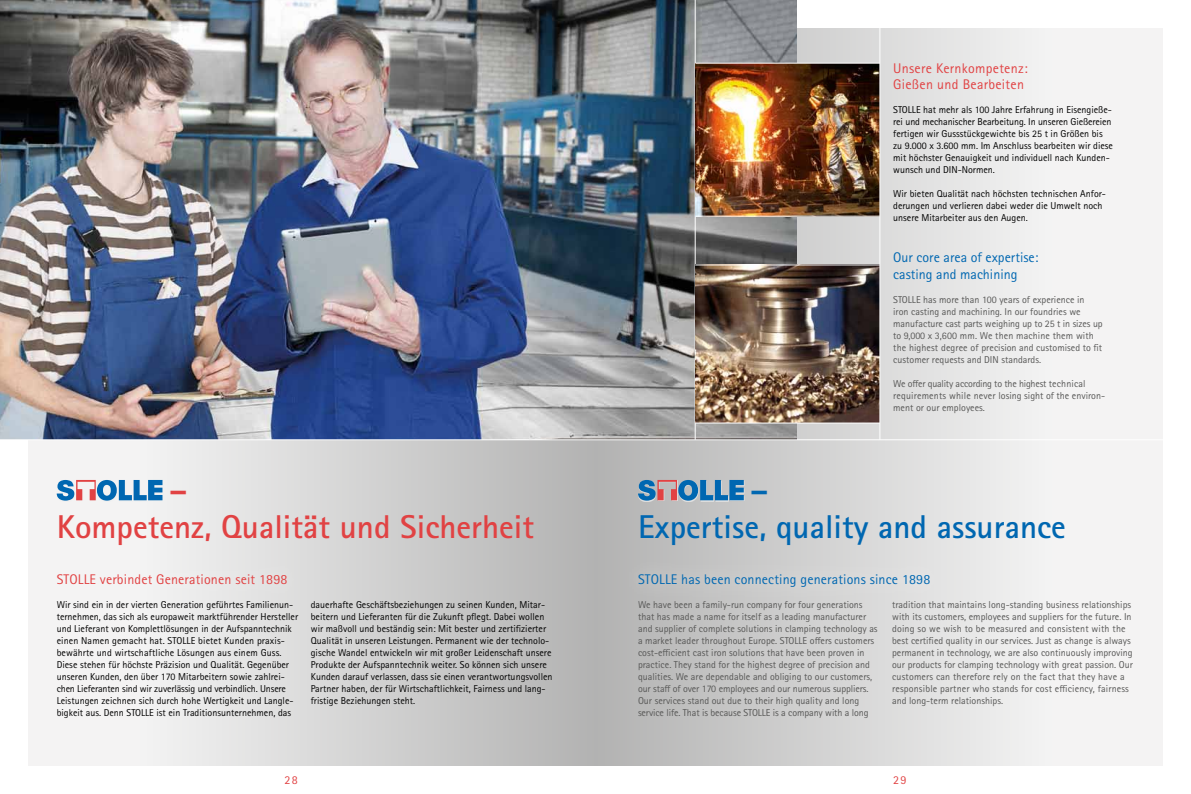
<style>
.page{position:relative;width:1191px;height:794px;background:#fff}
.page>*{position:absolute;margin:0;border:0;box-sizing:border-box;transform-origin:0 0}
.t1{font:700 33px/37px "Rotis Sans Serif Pro";color:#e14243}
.t2{font:700 33px/37px "Rotis Sans Serif Pro";color:#0067b1}
.t3{font:14px/16.8px "Rotis Sans Serif Pro";letter-spacing:.01em;color:#0067b1}
.t4{font:14px/16.8px "Rotis Sans Serif Pro";letter-spacing:.02em;color:#e14243}
.t5{font:12px "Rotis Sans Serif Pro";color:#e14243}
.t6{font:10px/12px "Rotis Sans Serif Pro";color:#000}
.t7{font:10px/12px "Rotis Sans Serif Pro";color:#575756}
</style>
<div class="page">
<div style="left:595px;top:28px;width:567px;height:737px;background:linear-gradient(to right,#b5b5b4,#fefdfd)"></div>
<div style="left:28px;top:28px;width:567px;height:737px;background:linear-gradient(to right,#fefdfe,#b5b5b5)"></div>
<img style="left:0;top:0;width:796px;height:439px">
<hr style="left:695px;top:0;width:1px;height:440px;background:#fff">
<div style="left:57px;top:480px;width:90px;height:21px;background:#f0f0f0;opacity:.7"></div>
<div style="left:77px;top:480px;width:19px;height:21px;background:#f0f0f0;opacity:.7"></div>
<div style="left:149px;top:480px;width:14px;height:21px;background:#f0f0f0;opacity:.7"></div>
<svg style="left:57px;top:480px;width:105px;height:20px"></svg>
<div style="left:40px;top:556px;width:264px;height:46px;background:#fff;opacity:.75"></div>
<div style="left:622px;top:556px;width:325px;height:48px;background:#fff;opacity:.75"></div>
<img style="left:695px;top:64px;width:184px;height:152px">
<img style="left:695px;top:266px;width:184px;height:157px">
<hr style="left:0;top:439px;width:1191px;height:1px;background:#fff">
<hr style="left:695px;top:63px;width:185px;height:1px;background:#fff">
<hr style="left:695px;top:265px;width:185px;height:1px;background:#fff">
<hr style="left:695px;top:423px;width:185px;height:1px;background:#fff">
<hr style="left:879px;top:0;width:1px;height:440px;background:#fff">
<hr style="left:695px;top:216px;width:185px;height:1px;background:#fff">
<div style="left:638px;top:480px;width:90px;height:21px;background:#f0f0f0;opacity:.7"></div>
<div style="left:658px;top:480px;width:20px;height:21px;background:#f0f0f0;opacity:.7"></div>
<div style="left:730px;top:480px;width:14px;height:21px;background:#f0f0f0;opacity:.7"></div>
<svg style="left:638px;top:480px;width:106px;height:20px;background:#658aaf"></svg>
<h1 class="t1" style="left:57px;top:470px;width:479px;text-indent:112px">–<br>Kompetenz, Qualität und Sicherheit</h1>
<h2 class="t4" style="left:57px;top:571px;width:232px">STOLLE verbindet Generationen seit 1898</h2>
<p class="t6" style="left:57px;top:599px;width:243px">Wir sind ein in der vierten Generation geführtes Familienun&shy;ternehmen, das sich als europaweit marktführender Hersteller und Lieferant von Komplettlösungen in der Aufspanntechnik einen Namen gemacht hat. STOLLE bietet Kunden praxis&shy;bewährte und wirtschaftliche Lösungen aus einem Guss.<br>Diese stehen für höchste Präzision und Qualität. Gegenüber unseren Kunden, den über 170 Mitarbeitern sowie zahlrei&shy;chen Lieferanten sind wir zuverlässig und verbindlich. Unsere Leistungen zeichnen sich durch hohe Wertigkeit und Langle&shy;bigkeit aus. Denn STOLLE ist ein Traditionsunternehmen, das</p>
<p class="t6" style="left:311px;top:599px;width:243px">dauerhafte Geschäftsbeziehungen zu seinen Kunden, Mitar&shy;beitern und Lieferanten für die Zukunft pflegt. Dabei wollen wir maßvoll und beständig sein: Mit bester und zertifizierter Qualität in unseren Leistungen. Permanent wie der technolo&shy;gische Wandel entwickeln wir mit großer Leidenschaft unsere Produkte der Aufspanntechnik weiter. So können sich unsere Kunden darauf verlassen, dass sie einen verantwortungsvollen Partner haben, der für Wirtschaftlichkeit, Fairness und lang&shy;fristige Beziehungen steht.</p>
<h2 class="t4" style="left:893px;top:60px;width:136px">Unsere Kernkompetenz:<br>Gießen und Bearbeiten</h2>
<p class="t6" style="left:893px;top:104px;width:221px">STOLLE hat mehr als 100 Jahre Erfahrung in Eisengieße&shy;rei und mechanischer Bearbeitung. In unseren Gießereien fertigen wir Gussstückgewichte bis 25 t in Größen bis zu 9.000 x 3.600 mm. Im Anschluss bearbeiten wir diese mit höchster Genauigkeit und individuell nach Kunden&shy;wunsch und DIN-Normen.</p>
<p class="t6" style="left:893px;top:188px;width:214px">Wir bieten Qualität nach höchsten technischen Anfor&shy;derungen und verlieren dabei weder die Umwelt noch unsere Mitarbeiter aus den Augen.</p>
<h2 class="t3" style="left:893px;top:249px;width:147px">Our core area of expertise: casting and machining</h2>
<p class="t7" style="left:893px;top:294px;width:211px">STOLLE has more than 100 years of experience in<br>iron casting and machining. In our foundries we manufacture cast parts weighing up to 25 t in sizes up to 9,000 x 3,600 mm. We then machine them with the highest degree of precision and customised to fit customer requests and DIN standards.</p>
<p class="t7" style="left:893px;top:378px;width:213px">We offer quality according to the highest technical requirements while never losing sight of the environ&shy;ment or our employees.</p>
<h1 class="t2" style="left:638px;top:470px;width:429px;text-indent:112px">–<br>Expertise, quality and assurance</h1>
<h2 class="t3" style="left:638px;top:571px;width:294px">STOLLE has been connecting generations since 1898</h2>
<p class="t7" style="left:638px;top:599px;width:241px">We have been a family-run company for four generations that has made a name for itself as a leading manufacturer and supplier of complete solutions in clamping technology as a market leader throughout Europe. STOLLE offers customers cost-efficient cast iron solutions that have been proven in practice. They stand for the highest degree of precision and qualities. We are dependable and obliging to our customers, our staff of over 170 employees and our numerous suppliers.<br>Our services stand out due to their high quality and long service life. That is because STOLLE is a company with a long</p>
<p class="t7" style="left:892px;top:599px;width:242px">tradition that maintains long-standing business relationships with its customers, employees and suppliers for the future. In doing so we wish to be measured and consistent with the best certified quality in our services. Just as change is always permanent in technology, we are also continuously improving our products for clamping technology with great passion. Our customers can therefore rely on the fact that they have a responsible partner who stands for cost efficiency, fairness and long-term relationships.</p>
<p class="t5" style="left:284px;top:773px;width:15px">28</p>
<p class="t5" style="left:893px;top:773px;width:15px">29</p>
</div>
